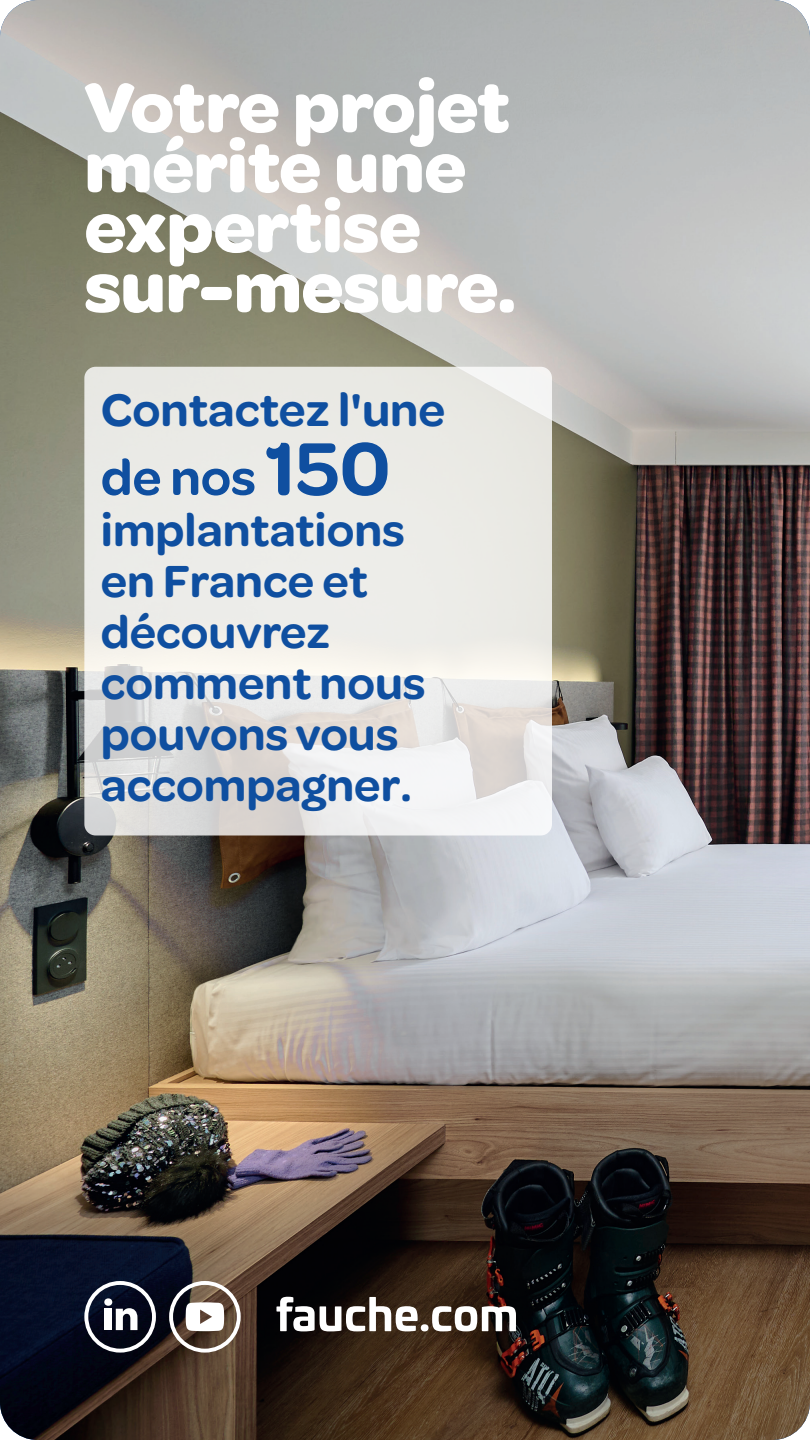
<style>
.page{position:relative;width:810px;height:1440px;background:#fff}
.page>*{position:absolute;margin:0;border:0;box-sizing:border-box;transform-origin:0 0}
.t1{font:75px/60px "Omnes VF";letter-spacing:-.01em;color:#fff}
.t2{font:600 52.5px "Omnes";color:#0f4fa0}
.t3{font:600 48.75px "Omnes";color:#0f4fa0}
.t4{font:600 48px/51px "Omnes";color:#0f4fa0}
.s1{font-size:79.5px}
</style>
<div class="page">
<img style="left:0;top:0;width:810px;height:1440px">
<svg style="left:84px;top:367px;width:468px;height:469px;background:#e8e7e3"></svg>
<svg style="left:276px;top:1297px;width:142px;height:34px"></svg>
<div style="left:421px;top:1324px;width:8px;height:7px;background:#fff;border-radius:50%"></div>
<svg style="left:432px;top:1306px;width:84px;height:25px"></svg>
<svg style="left:84px;top:1281px;width:72px;height:72px"></svg>
<svg style="left:169px;top:1281px;width:72px;height:72px"></svg>
<h1 class="t1" style="left:84px;top:72px;width:434px">Votre projet mérite une expertise sur-mesure.</h1>
<p class="t3" style="left:101px;top:376px;width:346px">Contactez l'une</p>
<p class="t2" style="left:101px;top:441px;width:291px">de nos <span class="s1">150</span></p>
<p class="t4" style="left:101px;top:501px;width:326px">implantations en France et découvrez comment nous pouvons vous accompagner.</p>
</div>
